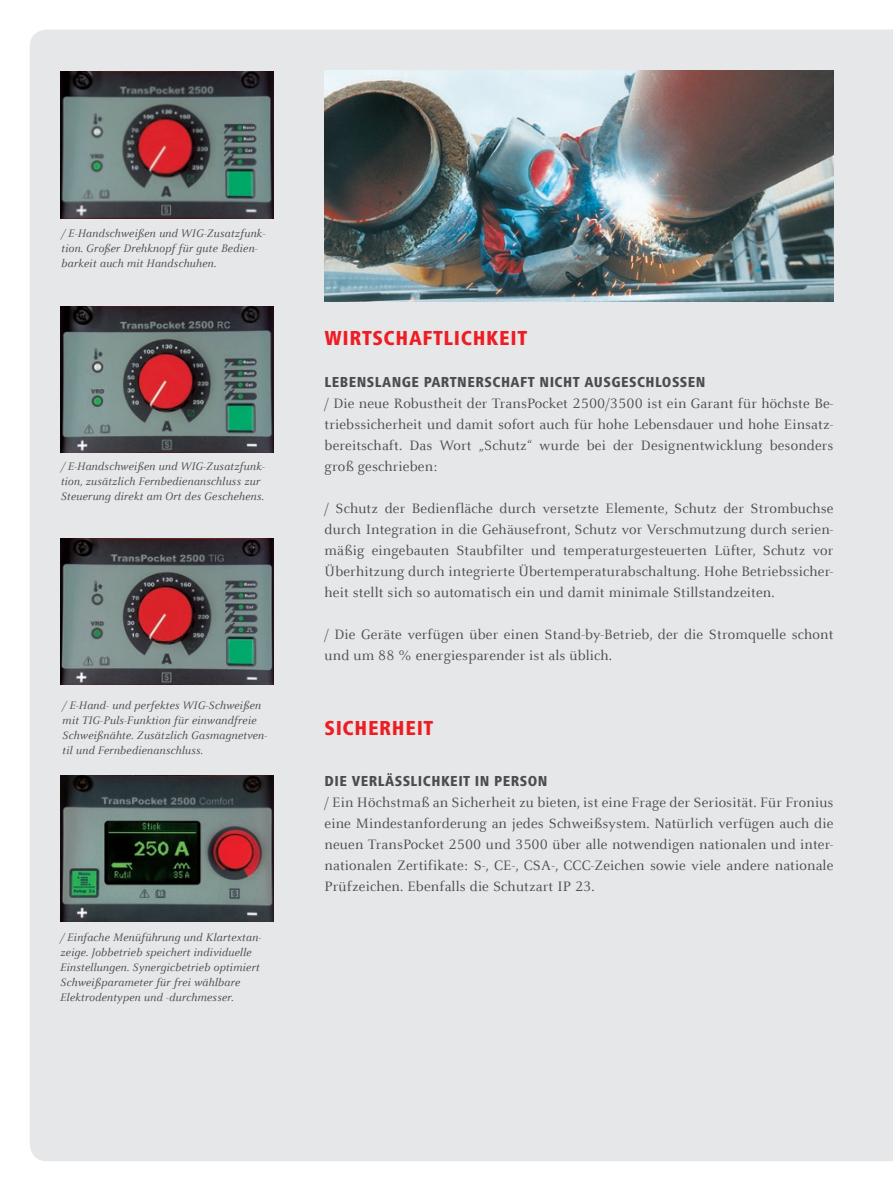
<style>
.page{position:relative;width:893px;height:1191px;background:#fff}
.page>*{position:absolute;margin:0;border:0;box-sizing:border-box;transform-origin:0 0}
.t1{font:800 condensed 21px "Frutiger Next LTW1 G";letter-spacing:.03em;color:#ee1d23}
.t2{font:15px/21px "Celeste Offc Pro";letter-spacing:.01em;color:#4b4c4d;text-align:justify}
.t3{font:800 condensed 15px "Frutiger Next LTW1 G";letter-spacing:.03em;color:#4b4c4d}
.t4{font:italic 12px/15px "Celeste Offc Pro";letter-spacing:.01em;color:#4b4c4d}
</style>
<div class="page">
<div style="left:30px;top:30px;width:863px;height:1131px;background:#e6e7e9"></div>
<img style="left:325px;top:70px;width:508px;height:232px">
<img style="left:60px;top:72px;width:213px;height:146px">
<img style="left:60px;top:306px;width:213px;height:146px">
<img style="left:60px;top:538px;width:213px;height:147px">
<img style="left:60px;top:775px;width:213px;height:146px">
<p class="t4" style="left:61px;top:226px;width:206px">/ E-Handschweißen und WIG-Zusatzfunk&shy;tion. Großer Drehknopf für gute Bedien&shy;barkeit auch mit Handschuhen.</p>
<p class="t4" style="left:61px;top:459px;width:206px">/ E-Handschweißen und WIG-Zusatzfunk&shy;tion, zusätzlich Fernbedienanschluss zur<br>Steuerung direkt am Ort des Geschehens.</p>
<p class="t4" style="left:62px;top:698px;width:206px">/ E-Hand- und perfektes WIG-Schweißen mit TIG-Puls-Funktion für einwandfreie Schweißnähte. Zusätzlich Gasmagnetven&shy;til und Fernbedienanschluss.</p>
<p class="t4" style="left:60px;top:929px;width:203px">/ Einfache Menüführung und Klartextan&shy;zeige. Jobbetrieb speichert individuelle Einstellungen. Synergicbetrieb optimiert Schweißparameter für frei wählbare Elektrodentypen und -durchmesser.</p>
<h1 class="t1" style="left:325px;top:326px;width:204px">WIRTSCHAFTLICHKEIT</h1>
<p class="t3" style="left:325px;top:373px;width:383px">LEBENSLANGE PARTNERSCHAFT NICHT AUSGESCHLOSSEN</p>
<p class="t2" style="left:325px;top:392px;width:510px">/ Die neue Robustheit der TransPocket 2500/3500 ist ein Garant für höchste Be&shy;triebssicherheit und damit sofort auch für hohe Lebensdauer und hohe Einsatz&shy;bereitschaft. Das Wort „Schutz“ wurde bei der Designentwicklung besonders groß geschrieben:</p>
<p class="t2" style="left:325px;top:497px;width:510px">/ Schutz der Bedienfläche durch versetzte Elemente, Schutz der Strombuchse durch Integration in die Gehäusefront, Schutz vor Verschmutzung durch serien&shy;mäßig eingebauten Staubfilter und temperaturgesteuerten Lüfter, Schutz vor Überhitzung durch integrierte Übertemperaturabschaltung. Hohe Betriebssicher&shy;heit stellt sich so automatisch ein und damit minimale Stillstandzeiten.</p>
<p class="t2" style="left:325px;top:623px;width:510px">/ Die Geräte verfügen über einen Stand-by-Betrieb, der die Stromquelle schont und um 88 % energiesparender ist als üblich.</p>
<h1 class="t1" style="left:325px;top:715px;width:110px">SICHERHEIT</h1>
<p class="t3" style="left:325px;top:772px;width:224px">DIE VERLÄSSLICHKEIT IN PERSON</p>
<p class="t2" style="left:325px;top:791px;width:510px">/ Ein Höchstmaß an Sicherheit zu bieten, ist eine Frage der Seriosität. Für Fronius eine Mindestanforderung an jedes Schweißsystem. Natürlich verfügen auch die neuen TransPocket 2500 und 3500 über alle notwendigen nationalen und inter&shy;nationalen Zertifikate: S-, CE-, CSA-, CCC-Zeichen sowie viele andere nationale Prüfzeichen. Ebenfalls die Schutzart IP 23.</p>
</div>
